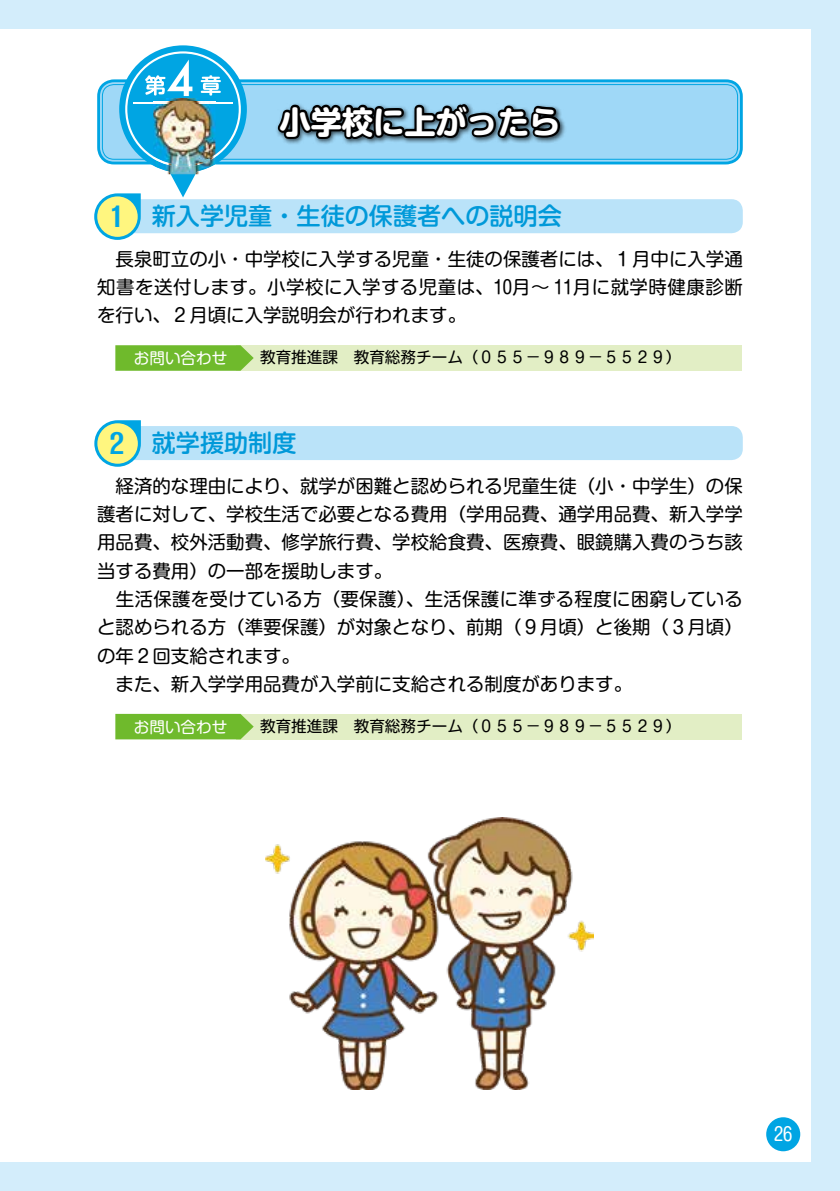
<style>
.page{position:relative;width:840px;height:1191px;background:#fff}
.page>*{position:absolute;margin:0;border:0;box-sizing:border-box;transform-origin:0 0}
.t1{font:700 31.2px "Shin M Go Pr 6";color:#fff}
.t2{font:700 28.4px "Kakumin Pro";color:#00a5e3}
.t3{font:500 24px "Shin M Go Pr 6";color:#0099d9}
.t4{font:18.4px/28.4px "Shin M Go Pr 6";color:#000;text-align:justify}
.t5{font:18.4px "Shin M Go Pr 6";color:#fff}
.t6{font:15.6px "Shin M Go Pr 6";color:#000}
.t7{font:15.6px "Shin M Go Pr 6";color:#fff}
.s1{color:#00a5e3}
</style>
<div class="page">
<div style="left:811px;top:0;width:28px;height:1191px;background:#d3edfb"></div>
<div style="left:765px;top:1117px;width:34px;height:34px;background:#00a5e3;border-radius:50%"></div>
<div style="left:99px;top:81px;width:642px;height:82px;background:#9fd8f7;border-radius:16px"></div>
<div style="left:97px;top:79px;width:645px;height:85px;border:3px solid #00a5e3;border-radius:16px"></div>
<svg style="left:275px;top:79px;width:287px;height:86px"></svg>
<div style="left:97px;top:199px;width:645px;height:34px;background:#bae3f9;border-radius:11px"></div>
<div style="left:236px;top:345px;width:504px;height:26px;background:#e2eec5"></div>
<svg style="left:115px;top:345px;width:138px;height:26px;background:#76bd36"></svg>
<div style="left:97px;top:426px;width:645px;height:34px;background:#bae3f9;border-radius:11px"></div>
<div style="left:236px;top:714px;width:504px;height:25px;background:#e2eec5"></div>
<div style="left:115px;top:714px;width:138px;height:25px;background:#6fba2c"></div>
<div style="left:0;top:0;width:839px;height:28px;background:#d3edfb"></div>
<div style="left:0;top:1162px;width:839px;height:29px;background:#d3edfb"></div>
<img style="left:265px;top:817px;width:328px;height:272px">
<svg style="left:94px;top:420px;width:47px;height:47px"></svg>
<div style="left:97px;top:423px;width:41px;height:41px;background:#fff67f;border-radius:50%"></div>
<svg style="left:94px;top:45px;width:153px;height:195px"></svg>
<div style="left:97px;top:196px;width:41px;height:41px;background:#fff67f;border-radius:50%"></div>
<h1 class="t1" style="left:279px;top:95px;width:282px">小学校に上がったら</h1>
<h3 class="t3" style="left:116px;top:197px;width:447px"><span class="s1">　　</span>新入学児童・生徒の保護者への説明会</h3>
<p class="t4" style="left:97px;top:244px;width:646px">　長泉町立の小・中学校に入学する児童・生徒の保護者には、１月中に入学通知書を送付します。小学校に入学する児童は、１０月〜１１月に就学時健康診断を行い、２月頃に入学説明会が行われます。</p>
<p class="t7" style="left:134px;top:345px;width:95px">お問い合わせ</p>
<p class="t6" style="left:260px;top:345px;width:422px">教育推進課　教育総務チーム（０５５－９８９－５５２９）</p>
<h2 class="t2" style="left:110px;top:193px;width:16px">1</h2>
<h2 class="t2" style="left:110px;top:420px;width:16px">2</h2>
<h3 class="t3" style="left:116px;top:423px;width:182px"><span class="s1">　　</span>就学援助制度</h3>
<p class="t4" style="left:97px;top:470px;width:647px;text-align:left">　経済的な理由により、就学が困難と認められる児童生徒（小・中学生）の保護者に対して、学校生活で必要となる費用（学用品費、通学用品費、新入学学用品費、校外活動費、修学旅行費、学校給食費、医療費、眼鏡購入費のうち該当する費用）の一部を援助します。<br>　生活保護を受けている方（要保護）、生活保護に準ずる程度に困窮していると認められる方（準要保護）が対象となり、前期（９月頃）と後期（３月頃）の年２回支給されます。<br>　また、新入学学用品費が入学前に支給される制度があります。</p>
<p class="t7" style="left:134px;top:714px;width:95px">お問い合わせ</p>
<p class="t6" style="left:260px;top:713px;width:422px">教育推進課　教育総務チーム（０５５－９８９－５５２９）</p>
<p class="t5" style="left:773px;top:1119px;width:20px">26</p>
</div>
